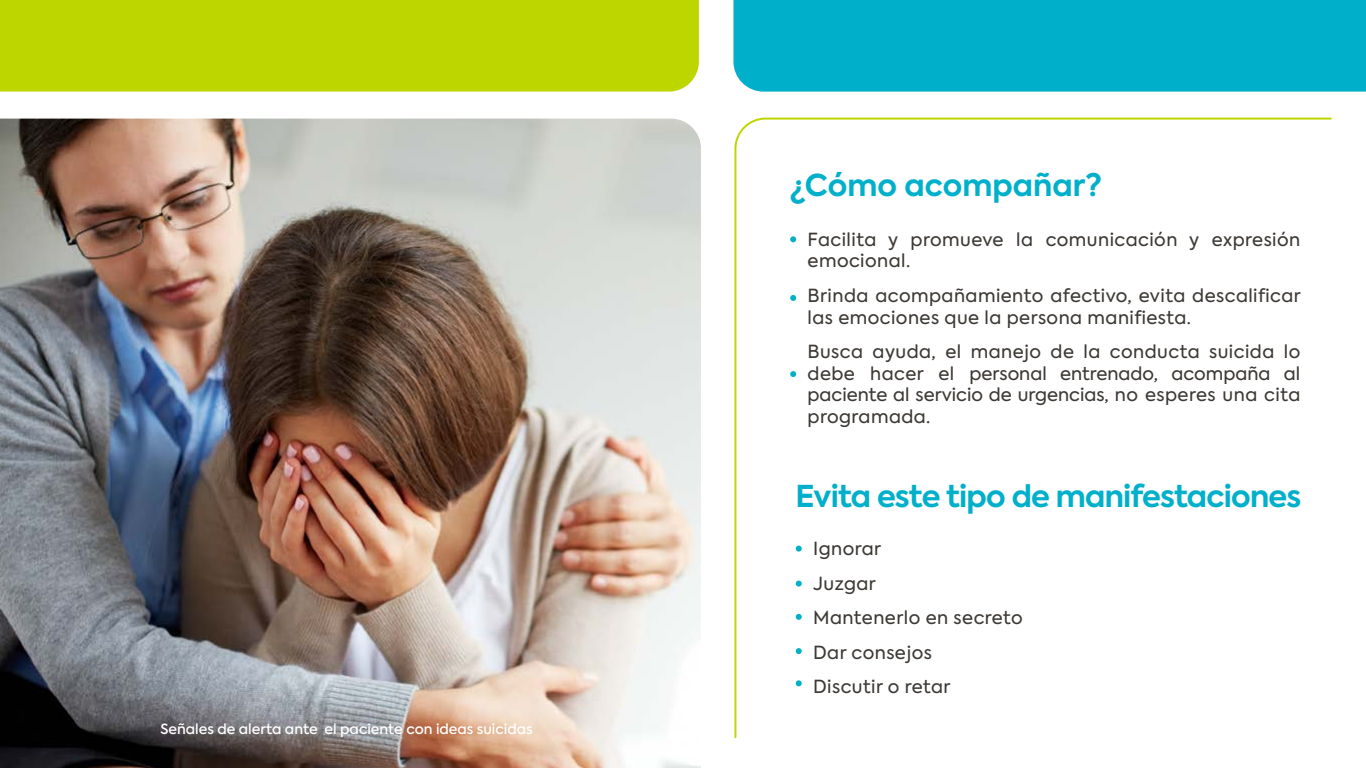
<style>
.page{position:relative;width:1366px;height:768px;background:#fff}
.page>*{position:absolute;margin:0;border:0;box-sizing:border-box;transform-origin:0 0}
.t1{font:700 30px "Axiforma";letter-spacing:-.025em;color:#00b0ca}
.t2{font:700 30px "Axiforma";color:#00b0ca}
.t3{font:18px/21.6px "Axiforma";letter-spacing:.025em;color:#3d3935}
.t4{font:500 14px "Axiforma";color:#fff}
</style>
<div class="page">
<svg style="left:734px;top:117px;width:598px;height:622px"></svg>
<div style="left:0;top:0;width:699px;height:92px;background:#bed600"></div>
<div style="left:733px;top:0;width:633px;height:92px;background:#00b0ca"></div>
<img style="left:0;top:119px;width:701px;height:649px">
<svg style="left:790px;top:236px;width:6px;height:6px"></svg>
<svg style="left:790px;top:295px;width:6px;height:6px"></svg>
<svg style="left:790px;top:371px;width:6px;height:6px"></svg>
<svg style="left:796px;top:546px;width:6px;height:6px"></svg>
<svg style="left:796px;top:581px;width:6px;height:6px"></svg>
<svg style="left:796px;top:614px;width:6px;height:6px"></svg>
<svg style="left:796px;top:648px;width:6px;height:6px"></svg>
<svg style="left:796px;top:680px;width:6px;height:6px"></svg>
<p class="t4" style="left:160px;top:719px;width:374px">Señales de alerta ante el paciente con ideas suicidas</p>
<h1 class="t2" style="left:790px;top:164px;width:313px">¿Cómo acompañar?</h1>
<p class="t3" style="left:808px;top:229px;width:494px">Facilita y promueve la comunicación y expresión emocional.</p>
<p class="t3" style="left:808px;top:285px;width:495px">Brinda acompañamiento afectivo, evita descalificar las emociones que la persona manifiesta.</p>
<p class="t3" style="left:808px;top:341px;width:494px;text-align:justify">Busca ayuda, el manejo de la conducta suicida lo debe hacer el personal entrenado, acompaña al paciente al servicio de urgencias, no esperes una cita programada.</p>
<h1 class="t1" style="left:795px;top:476px;width:507px">Evita este tipo de manifestaciones</h1>
<p class="t3" style="left:813px;top:532px;width:211px;line-height:34.6px">Ignorar<br>Juzgar<br>Mantenerlo en secreto<br>Dar consejos<br>Discutir o retar</p>
</div>
